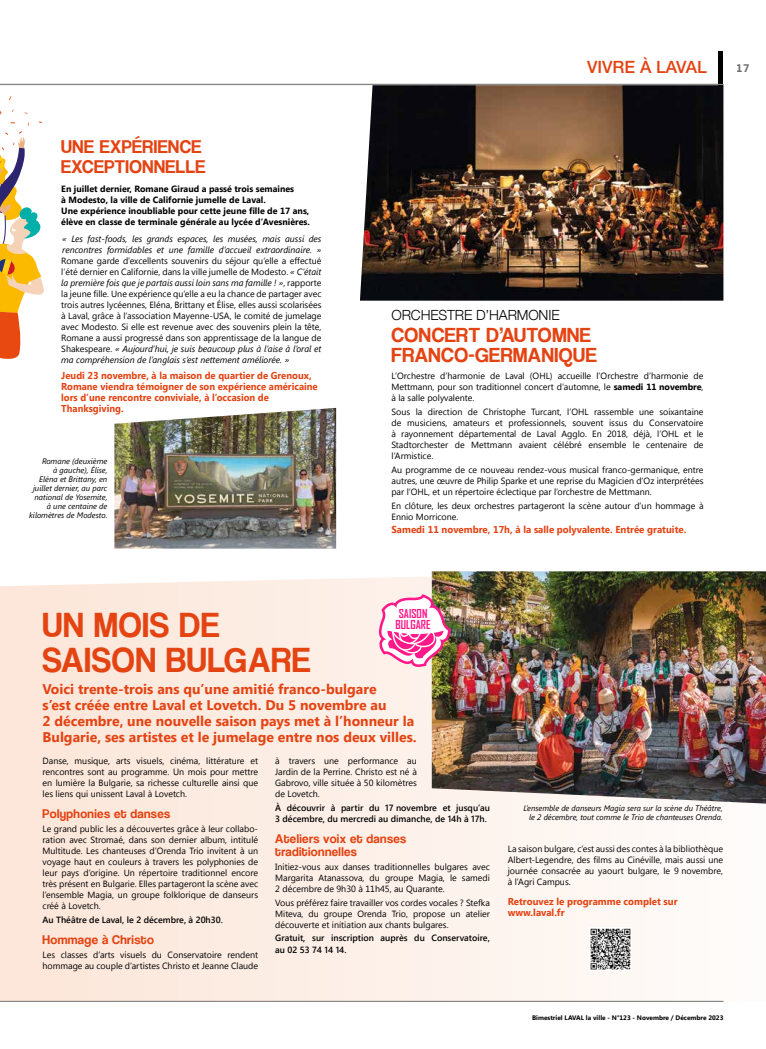
<style>
.page{position:relative;width:766px;height:1049px;background:#fff}
.page>*{position:absolute;margin:0;border:0;box-sizing:border-box;transform-origin:0 0}
.t1{font:36px/35px "Coolvetica Rg";letter-spacing:.03em;color:#e44312;scale:.95 1}
.t2{font:21px/20px "Coolvetica Rg";letter-spacing:.03em;color:#e44312}
.t3{font:19px/19px "Coolvetica Rg";letter-spacing:.03em;color:#e44312}
.t4{font:500 17px "Helvetica Neue LT Std";color:#e44312}
.t5{font:700 14px/16px "Segoe UI";color:#e44312}
.t6{font:300 14px "Helvetica Neue";letter-spacing:-.01em;color:#000}
.t7{font:13px/13px "Coolvetica Rg";letter-spacing:.03em;color:#e44312}
.t8{font:700 11.8px/11px "Agency FB";color:#ff1889;scale:.96 1}
.t9{font:700 11px "Segoe UI";color:#706f6f}
.t10{font:700 10px/11px "Segoe UI";color:#e44312;scale:.95 1}
.t11{font:700 10px/11px "Segoe UI";color:#e44312}
.t12{font:9px/11px "Segoe UI";color:#000;text-align:justify}
.t13{font:700 9px/11px "Segoe UI";color:#000}
.t14{font:600 9px/11px "Segoe UI";color:#000}
.t15{font:italic 9px/11px "Segoe UI";color:#000}
.t16{font:italic 8px/9px "Segoe UI";color:#000;text-align:right}
.t17{font:700 6.5px "Segoe UI";color:#000}
.s1{font-style:italic}
.s2{font-weight:700}
</style>
<div class="page">
<svg style="left:0;top:576px;width:765px;height:426px;fill:#fceee5"></svg>
<img style="left:431px;top:571px;width:334px;height:232px">
<img style="left:378px;top:594px;width:72px;height:73px">
<img style="left:360px;top:85px;width:363px;height:216px">
<img style="left:589px;top:927px;width:42px;height:43px">
<div style="left:718px;top:51px;width:5px;height:34px;background:#000"></div>
<hr style="left:0;top:84px;width:723px;height:1px;background:#858584">
<hr style="left:0;top:1001px;width:723px;height:1px;background:#858584">
<svg style="left:0;top:122px;width:44px;height:237px"></svg>
<img style="left:114px;top:408px;width:222px;height:141px">
<h3 class="t3" style="left:61px;top:137px;width:145px">UNE EXPÉRIENCE<br>EXCEPTIONNELLE</h3>
<p class="t13" style="left:61px;top:183px;width:250px">En juillet dernier, Romane Giraud a passé trois semaines<br>à Modesto, la ville de Californie jumelle de Laval.<br>Une expérience inoubliable pour cette jeune fille de 17 ans, élève en classe de terminale générale au lycée d’Avesnières.</p>
<p class="t15" style="left:62px;top:233px;width:261px">« Les fast-foods, les grands espaces, les musées, mais aussi des rencontres formidables et une famille d’accueil extraordinaire. »</p>
<p class="t12" style="left:61px;top:255px;width:262px">Romane garde d’excellents souvenirs du séjour qu’elle a effectué l’été dernier en Californie, dans la ville jumelle de Modesto. <span class="s1">« C’était la première fois que je partais aussi loin sans ma famille ! »</span>, rapporte la jeune fille. Une expérience qu’elle a eu la chance de partager avec trois autres lycéennes, Eléna, Brittany et Élise, elles aussi scolarisées à Laval, grâce à l’association Mayenne-USA, le comité de jumelage avec Modesto. Si elle est revenue avec des souvenirs plein la tête, Romane a aussi progressé dans son apprentissage de la langue de Shakespeare. <span class="s1">« Aujourd’hui, je suis beaucoup plus à l’aise à l’oral et ma compréhension de l’anglais s’est nettement améliorée. »</span></p>
<p class="t10" style="left:61px;top:370px;width:271px">Jeudi 23 novembre, à la maison de quartier de Grenoux, Romane viendra témoigner de son expérience américaine lors d’une rencontre conviviale, à l’occasion de Thanksgiving.</p>
<p class="t16" style="left:29px;top:457px;width:80px">Romane (deuxième<br>à gauche), Élise,<br>Eléna et Brittany, en juillet dernier, au parc national de Yosemite, à une centaine de kilomètres de Modesto.</p>
<h3 class="t4" style="left:587px;top:56px;width:121px">VIVRE À LAVAL</h3>
<p class="t9" style="left:736px;top:60px;width:14px">17</p>
<h3 class="t6" style="left:391px;top:303px;width:169px">ORCHESTRE D’HARMONIE</h3>
<h2 class="t2" style="left:391px;top:325px;width:206px">CONCERT D’AUTOMNE<br>FRANCO-GERMANIQUE</h2>
<p class="t12" style="left:391px;top:370px;width:313px">L’Orchestre d’harmonie de Laval (OHL) accueille l’Orchestre d’harmonie de Mettmann, pour son traditionnel concert d’automne, le <span class="s2">samedi 11 novembre</span>, à la salle polyvalente.</p>
<p class="t12" style="left:391px;top:406px;width:313px">Sous la direction de Christophe Turcant, l’OHL rassemble une soixantaine de musiciens, amateurs et professionnels, souvent issus du Conservatoire à rayonnement départemental de Laval Agglo. En 2018, déjà, l’OHL et le Stadtorchester de Mettmann avaient célébré ensemble le centenaire de l’Armistice.</p>
<p class="t12" style="left:391px;top:464px;width:313px">Au programme de ce nouveau rendez-vous musical franco-germanique, entre autres, une œuvre de Philip Sparke et une reprise du Magicien d’Oz interprétées par l’OHL, et un répertoire éclectique par l’orchestre de Mettmann.</p>
<p class="t12" style="left:391px;top:499px;width:313px">En clôture, les deux orchestres partageront la scène autour d’un hommage à<br>Ennio Morricone.</p>
<p class="t11" style="left:391px;top:524px;width:296px">Samedi 11 novembre, 17h, à la salle polyvalente. Entrée gratuite.</p>
<h3 class="t8" style="left:395px;top:608px;width:38px">SAISON<br>BULGARE</h3>
<h1 class="t1" style="left:43px;top:607px;width:283px">UN MOIS DE<br>SAISON BULGARE</h1>
<h3 class="t5" style="left:43px;top:680px;width:375px">Voici trente-trois ans qu’une amitié franco-bulgare<br>s’est créée entre Laval et Lovetch. Du 5 novembre au<br>2 décembre, une nouvelle saison pays met à l’honneur la Bulgarie, ses artistes et le jumelage entre nos deux villes.</h3>
<p class="t12" style="left:43px;top:755px;width:217px">Danse, musique, arts visuels, cinéma, littérature et rencontres sont au programme. Un mois pour mettre en lumière la Bulgarie, sa richesse culturelle ainsi que les liens qui unissent Laval à Lovetch.</p>
<h3 class="t7" style="left:43px;top:807px;width:129px">Polyphonies et danses</h3>
<p class="t12" style="left:43px;top:823px;width:217px">Le grand public les a découvertes grâce à leur collabo&shy;ration avec Stromaé, dans son dernier album, intitulé Multitude. Les chanteuses d’Orenda Trio invitent à un voyage haut en couleurs à travers les polyphonies de leur pays d’origine. Un répertoire traditionnel encore très présent en Bulgarie. Elles partageront la scène avec l’ensemble Magia, un groupe folklorique de danseurs créé à Lovetch.</p>
<p class="t14" style="left:43px;top:914px;width:182px">Au Théâtre de Laval, le 2 décembre, à 20h30.</p>
<h3 class="t7" style="left:43px;top:933px;width:113px">Hommage à Christo</h3>
<p class="t12" style="left:43px;top:948px;width:217px">Les classes d’arts visuels du Conservatoire rendent hommage au couple d’artistes Christo et Jeanne Claude</p>
<p class="t12" style="left:275px;top:755px;width:143px">à travers une performance au Jardin de la Perrine. Christo est né à Gabrovo, ville située à 50 kilomètres de Lovetch.</p>
<p class="t14" style="left:275px;top:802px;width:216px">À découvrir à partir du 17 novembre et jusqu’au<br>3 décembre, du mercredi au dimanche, de 14h à 17h.</p>
<h3 class="t7" style="left:275px;top:832px;width:132px">Ateliers voix et danses traditionnelles</h3>
<p class="t12" style="left:275px;top:861px;width:216px">Initiez-vous aux danses traditionnelles bulgares avec Margarita Atanassova, du groupe Magia, le samedi 2 décembre de 9h30 à 11h45, au Quarante.</p>
<p class="t12" style="left:275px;top:896px;width:216px">Vous préférez faire travailler vos cordes vocales ? Stefka Miteva, du groupe Orenda Trio, propose un atelier découverte et initiation aux chants bulgares.</p>
<p class="t14" style="left:275px;top:933px;width:216px">Gratuit, sur inscription auprès du Conservatoire, au 02 53 74 14 14.</p>
<p class="t16" style="left:523px;top:803px;width:200px">L’ensemble de danseurs Magia sera sur la scène du Théâtre, le 2 décembre, tout comme le Trio de chanteuses Orenda.</p>
<p class="t12" style="left:507px;top:843px;width:217px">La saison bulgare, c’est aussi des contes à la bibliothèque Albert-Legendre, des films au Cinéville, mais aussi une journée consacrée au yaourt bulgare, le 9 novembre, à l’Agri Campus.</p>
<p class="t11" style="left:507px;top:895px;width:171px">Retrouvez le programme complet sur www.laval.fr</p>
<p class="t17" style="left:532px;top:1013px;width:193px">Bimestriel LAVAL la ville - N°123 - Novembre / Décembre 2023</p>
</div>
